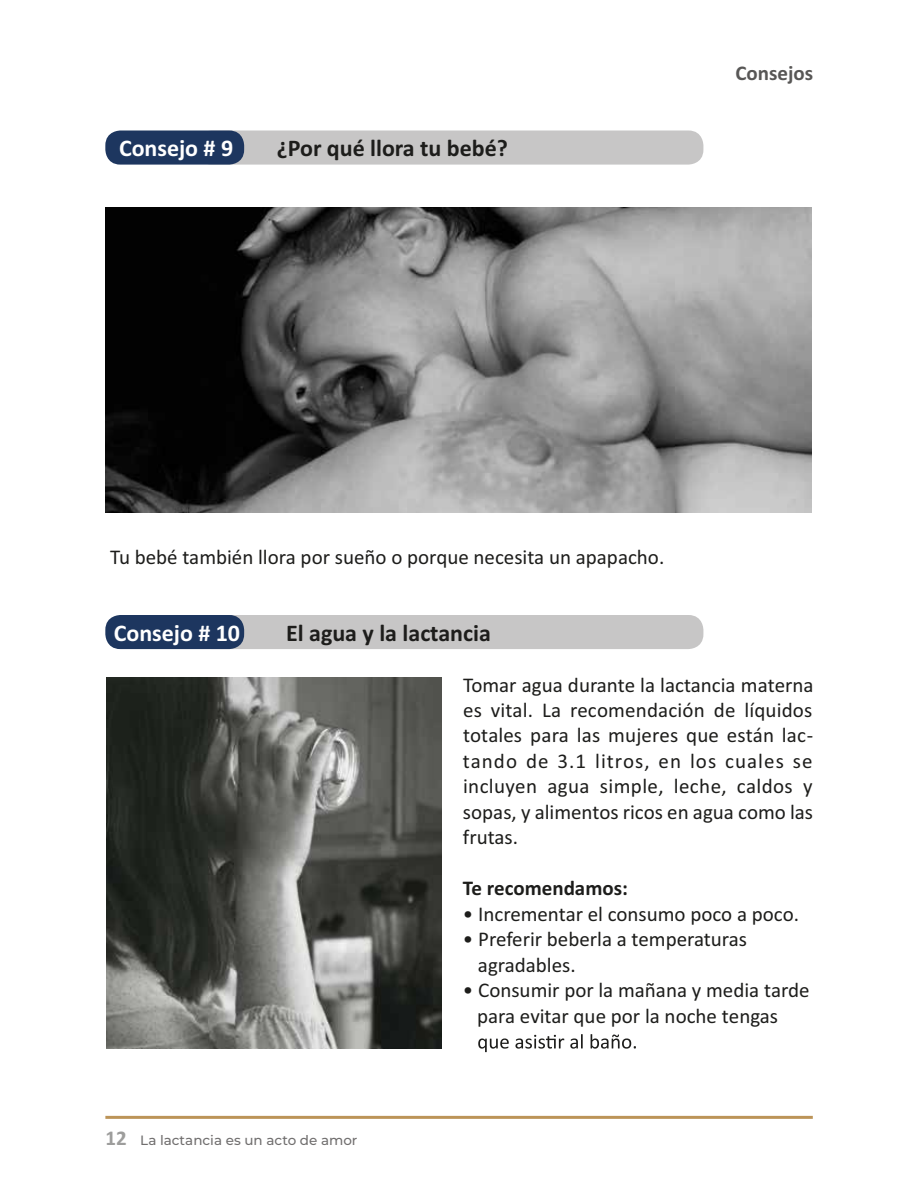
<style>
.page{position:relative;width:918px;height:1188px;background:#fff}
.page>*{position:absolute;margin:0;border:0;box-sizing:border-box;transform-origin:0 0}
.t1{font:700 24px "Calibri";color:#1d1d1b}
.t2{font:700 24px "Calibri";color:#fff}
.t3{font:21px/25.5px "Calibri";color:#1d1d1b}
.t4{font:700 21px "Calibri";color:#1d1d1b}
.t5{font:700 21px "Calibri";color:#585756}
.t6{font:500 13.5px "Montserrat";color:#716f6f}
.s1{font-family:"Calibri";font-weight:700;font-size:21px;color:#9d9d9c}
</style>
<div class="page">
<div style="left:197px;top:130px;width:506px;height:35px;background:#c7c6c6;border-radius:15px"></div>
<div style="left:105px;top:130px;width:139px;height:35px;background:#1d365f;border-radius:15px"></div>
<div style="left:197px;top:615px;width:506px;height:34px;background:#c7c6c6;border-radius:15px"></div>
<div style="left:105px;top:615px;width:139px;height:34px;background:#1d365f;border-radius:15px"></div>
<svg style="left:478px;top:1034px;width:158px;height:18px"></svg>
<img style="left:105px;top:207px;width:707px;height:306px">
<img style="left:106px;top:678px;width:336px;height:370px">
<hr style="left:105px;top:1116px;width:708px;height:3px;background:#bc9458">
<p class="t2" style="left:119px;top:133px;width:116px">Consejo # 9</p>
<p class="t1" style="left:277px;top:133px;width:233px">¿Por qué llora tu bebé?</p>
<p class="t5" style="left:736px;top:59px;width:79px">Consejos</p>
<p class="t3" style="left:110px;top:544px;width:556px">Tu bebé también llora por sueño o porque necesita un apapacho.</p>
<p class="t2" style="left:114px;top:617px;width:128px">Consejo # 10</p>
<p class="t1" style="left:286px;top:617px;width:206px">El agua y la lactancia</p>
<p class="t3" style="left:463px;top:672px;width:352px;text-align:justify">Tomar agua durante la lactancia materna es vital. La recomendación de líquidos totales para las mujeres que están lac&shy;tando de 3.1 litros, en los cuales se incluyen agua simple, leche, caldos y sopas, y alimentos ricos en agua como las frutas.</p>
<p class="t4" style="left:463px;top:875px;width:166px">Te recomendamos:</p>
<p class="t3" style="left:463px;top:901px;width:338px">• Incrementar el consumo poco a poco.</p>
<p class="t3" style="left:478px;top:927px;width:271px;text-indent:-15px">• Preferir beberla a temperaturas agradables.</p>
<p class="t3" style="left:477px;top:978px;width:334px;text-indent:-14px">• Consumir por la mañana y media tarde para evitar que por la noche tengas</p>
<p class="t6" style="left:105px;top:1131px;width:254px"><span class="s1">12</span> La lactancia es un acto de amor</p>
</div>
